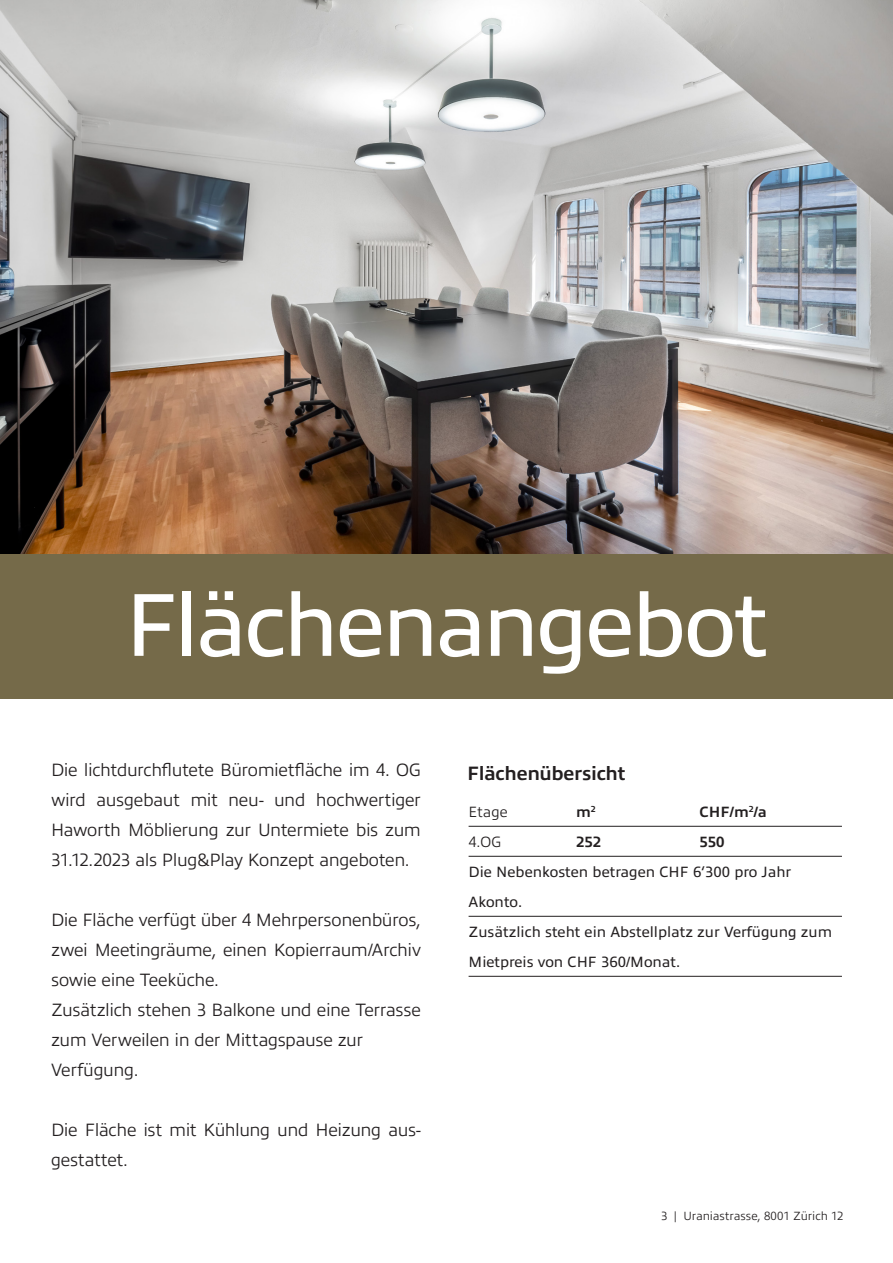
<style>
.page{position:relative;width:893px;height:1263px;background:#fff}
.page>*{position:absolute;margin:0;border:0;box-sizing:border-box;transform-origin:0 0}
.Haupttitel_weiss{font:90px "Allumi Std";letter-spacing:-.035em;color:#fff}
.Fliesstext{font:700 19.5px "Allumi Std";letter-spacing:-.02em;color:#231f20}
.Fliesstext-2{font:300 18px/30px "Allumi Std";letter-spacing:-.02em;color:#231f20;text-align:justify}
.Tabelle{font:15px/30px "Allumi Std";color:#231f20}
.Tabelle-2{font:700 15px "Allumi Std";color:#231f20}
.Tabelle-3{font:300 15px "Allumi Std";color:#231f20}
.t1{font:300 12px "Allumi Std";letter-spacing:-.01em;color:#231f20}
</style>
<div class="page">
<div style="left:0;top:552px;width:893px;height:147px;background:#756a49"></div>
<img style="left:0;top:0;width:893px;height:553px">
<hr style="left:469px;top:826px;width:373px;height:1px;background:#231f20">
<hr style="left:469px;top:856px;width:373px;height:1px;background:#231f20">
<hr style="left:469px;top:916px;width:373px;height:1px;background:#231f20">
<hr style="left:469px;top:976px;width:373px;height:1px;background:#231f20">
<p class="Haupttitel_weiss" style="left:125px;top:576px;width:645px">Flächenangebot</p>
<p class="Fliesstext-2" style="left:51px;top:755px;width:371px">Die lichtdurchflutete Büromietfläche im 4. OG wird ausgebaut mit neu- und hochwertiger Haworth Möblierung zur Untermiete bis zum 31.12.2023 als Plug&amp;Play Konzept angeboten.</p>
<p class="Fliesstext-2" style="left:51px;top:905px;width:371px">Die Fläche verfügt über 4 Mehrpersonenbüros, zwei Meetingräume, einen Kopierraum/Archiv sowie eine Teeküche.</p>
<p class="Fliesstext-2" style="left:51px;top:995px;width:371px">Zusätzlich stehen 3 Balkone und eine Terrasse zum Verweilen in der Mittagspause zur</p>
<p class="Fliesstext-2" style="left:51px;top:1055px;width:89px">Verfügung.</p>
<p class="Fliesstext-2" style="left:51px;top:1115px;width:371px">Die Fläche ist mit Kühlung und Heizung aus&shy;gestattet.</p>
<p class="Fliesstext" style="left:467px;top:762px;width:160px">Flächenübersicht</p>
<p class="Tabelle-3" style="left:469px;top:804px;width:41px">Etage</p>
<p class="Tabelle-2" style="left:576px;top:804px;width:21px">m<sup>2</sup></p>
<p class="Tabelle-2" style="left:700px;top:804px;width:69px">CHF/m<sup>2</sup>/a</p>
<p class="Tabelle-3" style="left:469px;top:834px;width:34px">4.OG</p>
<p class="Tabelle-2" style="left:576px;top:834px;width:26px">252</p>
<p class="Tabelle-2" style="left:700px;top:834px;width:26px">550</p>
<p class="Tabelle" style="left:469px;top:857px;width:324px">Die Nebenkosten betragen CHF 6‘300 pro Jahr<br>Akonto.</p>
<p class="Tabelle" style="left:469px;top:917px;width:365px">Zusätzlich steht ein Abstellplatz zur Verfügung zum<br>Mietpreis von CHF 360/Monat.</p>
<p class="t1" style="left:661px;top:1210px;width:184px">3 | Uraniastrasse, 8001 Zürich 12</p>
</div>
